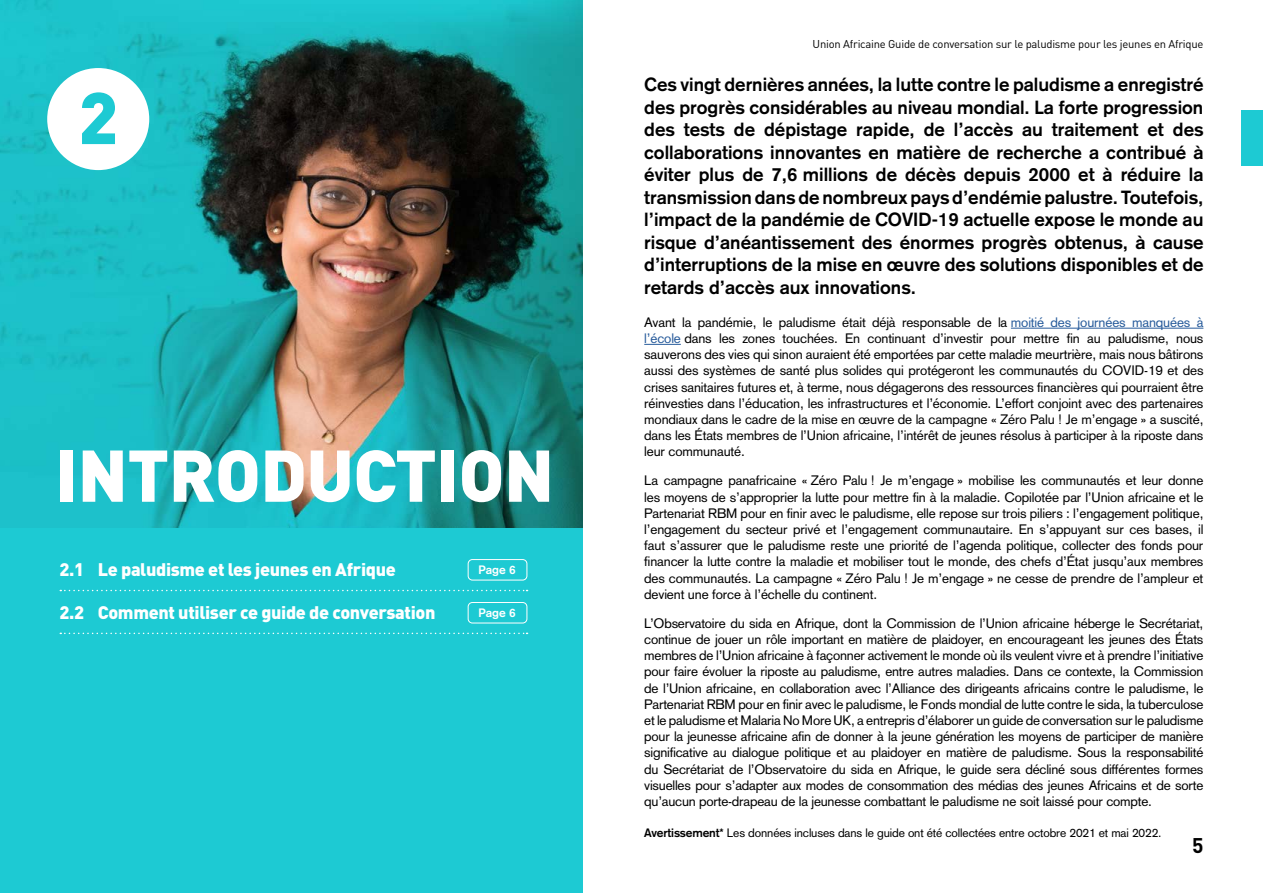
<style>
.page{position:relative;width:1263px;height:893px;background:#fff}
.page>*{position:absolute;margin:0;border:0;box-sizing:border-box;transform-origin:0 0}
.t1{font:900 72px "DIN";letter-spacing:-.01em;color:#fff}
.t2{font:900 72px "DIN";color:#1dcad3}
.t3{font:700 21px "DINOT";color:#000}
.t4{font:700 18.75px/22.5px "Akzidenz Grotesk";color:#000;text-align:justify}
.t5{font:900 18px "DIN";letter-spacing:-.02em;color:#fff}
.t6{font:13.5px/16.2px "Akzidenz Grotesk";letter-spacing:-.01em;color:#000;text-align:justify}
.t7{font:12px "Akzidenz Grotesk";letter-spacing:-.01em;color:#000}
.t8{font:700 12px "Akzidenz Grotesk";color:#fff}
.t9{font:11.25px "DINOT";letter-spacing:-.02em;color:#000}
.s1{color:#275b9b}
.s2{font-weight:700}
</style>
<div class="page">
<div style="left:0;top:0;width:583px;height:893px;background:#1dcad3"></div>
<img style="left:0;top:0;width:583px;height:527px">
<hr style="left:1011px;top:328px;width:192px;height:1px;background:#275b9b">
<hr style="left:644px;top:344px;width:37px;height:1px;background:#275b9b">
<svg style="left:60px;top:590px;width:467px;height:1px"></svg>
<svg style="left:60px;top:633px;width:467px;height:1px"></svg>
<div style="left:1242px;top:111px;width:21px;height:55px;background:#1dcad3"></div>
<div style="left:47px;top:68px;width:102px;height:102px;background:#fff;border-radius:50%"></div>
<div style="left:468px;top:559px;width:59px;height:21px;border:1px solid #fff;border-radius:4px"></div>
<div style="left:468px;top:602px;width:59px;height:21px;border:1px solid #fff;border-radius:4px"></div>
<h1 class="t2" style="left:78px;top:70px;width:42px">2</h1>
<h1 class="t1" style="left:55px;top:428px;width:500px">INTRODUCTION</h1>
<h3 class="t5" style="left:60px;top:557px;width:338px">2.1 Le paludisme et les jeunes en Afrique</h3>
<h3 class="t5" style="left:60px;top:600px;width:377px">2.2 Comment utiliser ce guide de conversation</h3>
<p class="t8" style="left:478px;top:562px;width:39px">Page 6</p>
<p class="t8" style="left:478px;top:605px;width:39px">Page 6</p>
<p class="t9" style="left:813px;top:37px;width:392px">Union Africaine Guide de conversation sur le paludisme pour les jeunes en Afrique</p>
<p class="t4" style="left:644px;top:73px;width:561px">Ces vingt dernières années, la lutte contre le paludisme a enregistré des progrès considérables au niveau mondial. La forte progression des tests de dépistage rapide, de l’accès au traitement et des collaborations innovantes en matière de recherche a contribué à éviter plus de 7,6 millions de décès depuis 2000 et à réduire la transmission dans de nombreux pays d’endémie palustre. Toutefois, l’impact de la pandémie de COVID-19 actuelle expose le monde au risque d’anéantissement des énormes progrès obtenus, à cause d’interruptions de la mise en œuvre des solutions disponibles et de retards d’accès aux innovations.</p>
<p class="t6" style="left:644px;top:314px;width:561px">Avant la pandémie, le paludisme était déjà responsable de la <span class="s1">moitié des journées manquées à l’école</span> dans les zones touchées. En continuant d’investir pour mettre fin au paludisme, nous sauverons des vies qui sinon auraient été emportées par cette maladie meurtrière, mais nous bâtirons aussi des systèmes de santé plus solides qui protégeront les communautés du COVID-19 et des crises sanitaires futures et, à terme, nous dégagerons des ressources financières qui pourraient être réinvesties dans l’éducation, les infrastructures et l’économie. L’effort conjoint avec des partenaires mondiaux dans le cadre de la mise en œuvre de la campagne « Zéro Palu ! Je m’engage » a suscité, dans les États membres de l’Union africaine, l’intérêt de jeunes résolus à participer à la riposte dans leur communauté.</p>
<p class="t6" style="left:644px;top:472px;width:561px">La campagne panafricaine « Zéro Palu ! Je m’engage » mobilise les communautés et leur donne les moyens de s’approprier la lutte pour mettre fin à la maladie. Copilotée par l’Union africaine et le Partenariat RBM pour en finir avec le paludisme, elle repose sur trois piliers : l’engagement politique, l’engagement du secteur privé et l’engagement communautaire. En s’appuyant sur ces bases, il faut s’assurer que le paludisme reste une priorité de l’agenda politique, collecter des fonds pour financer la lutte contre la maladie et mobiliser tout le monde, des chefs d’État jusqu’aux membres des communautés. La campagne « Zéro Palu ! Je m’engage » ne cesse de prendre de l’ampleur et devient une force à l’échelle du continent.</p>
<p class="t6" style="left:644px;top:615px;width:561px">L’Observatoire du sida en Afrique, dont la Commission de l’Union africaine héberge le Secrétariat, continue de jouer un rôle important en matière de plaidoyer, en encourageant les jeunes des États membres de l’Union africaine à façonner activement le monde où ils veulent vivre et à prendre l’initiative pour faire évoluer la riposte au paludisme, entre autres maladies. Dans ce contexte, la Commission de l’Union africaine, en collaboration avec l’Alliance des dirigeants africains contre le paludisme, le Partenariat RBM pour en finir avec le paludisme, le Fonds mondial de lutte contre le sida, la tuberculose et le paludisme et Malaria No More UK, a entrepris d’élaborer un guide de conversation sur le paludisme pour la jeunesse africaine afin de donner à la jeune génération les moyens de participer de manière significative au dialogue politique et au plaidoyer en matière de paludisme. Sous la responsabilité du Secrétariat de l’Observatoire du sida en Afrique, le guide sera décliné sous différentes formes visuelles pour s’adapter aux modes de consommation des médias des jeunes Africains et de sorte qu’aucun porte-drapeau de la jeunesse combattant le paludisme ne soit laissé pour compte.</p>
<p class="t7" style="left:644px;top:826px;width:519px"><span class="s2">Avertissement*</span> Les données incluses dans le guide ont été collectées entre octobre 2021 et mai 2022.</p>
<h2 class="t3" style="left:1192px;top:832px;width:13px">5</h2>
</div>
